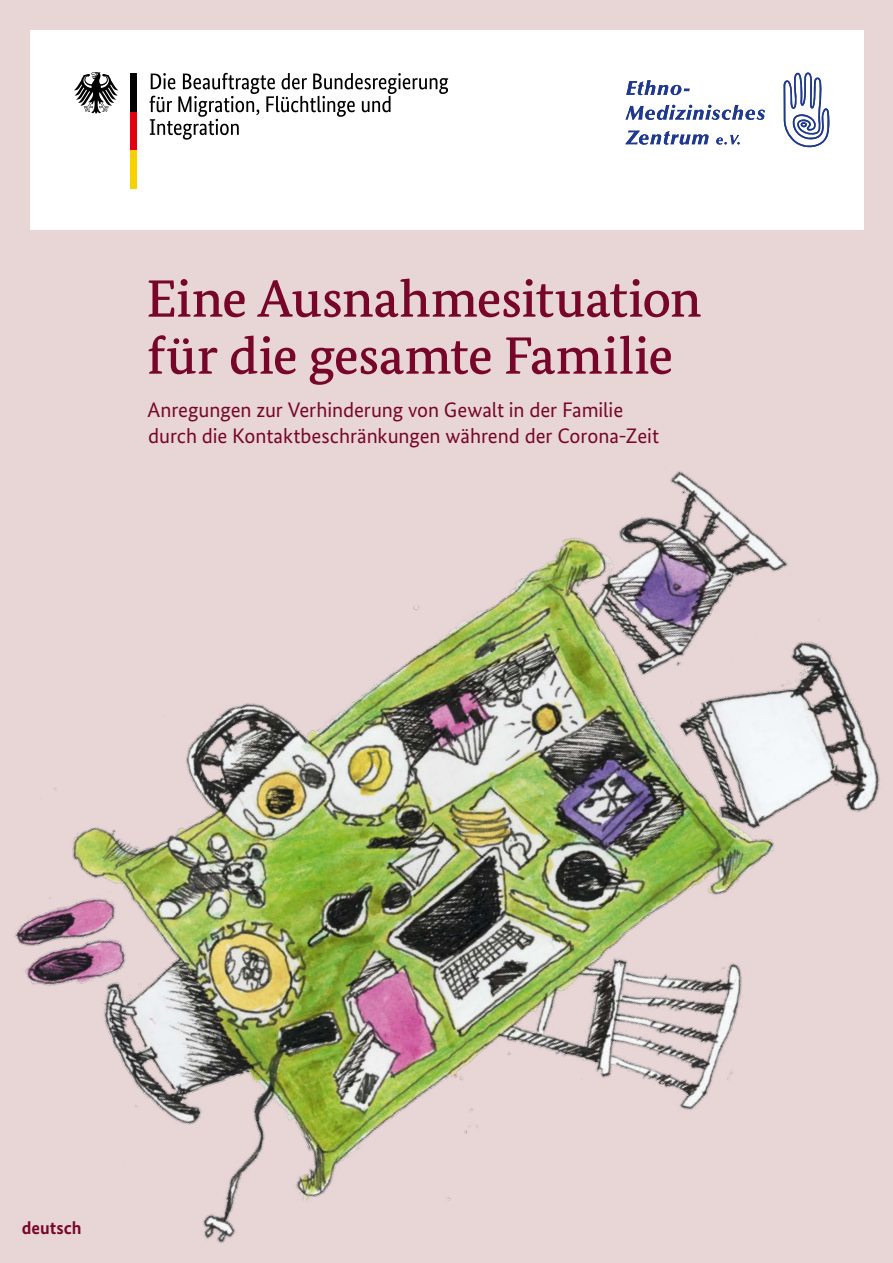
<style>
.page{position:relative;width:893px;height:1263px;background:#e8d5d6}
.page>*{position:absolute;margin:0;border:0;box-sizing:border-box;transform-origin:0 0}
.Head_Titel{font:500 52.5px/57px "Bundes Serif";letter-spacing:-.005em;color:#77072a}
.Subhead_Titel{font:21px/25.5px "Bundes Sans";letter-spacing:-.005em;color:#77072a}
.sprach_titel_deutsch{font:700 18px "Bundes Sans";color:#77072a}
</style>
<div class="page">
<div style="left:30px;top:30px;width:833px;height:200px;background:#fff"></div>
<svg style="left:784px;top:72px;width:45px;height:76px"></svg>
<svg style="left:626px;top:131px;width:114px;height:14px"></svg>
<svg style="left:625px;top:80px;width:140px;height:40px"></svg>
<img style="left:15px;top:471px;width:865px;height:772px">
<svg style="left:150px;top:73px;width:298px;height:67px"></svg>
<svg style="left:74px;top:72px;width:44px;height:42px"></svg>
<div style="left:130px;top:74px;width:7px;height:38px;background:#000"></div>
<div style="left:130px;top:112px;width:7px;height:38px;background:#e3000f"></div>
<div style="left:130px;top:150px;width:7px;height:38px;background:#f8d200"></div>
<h1 class="Head_Titel" style="left:146px;top:270px;width:557px">Eine Ausnahmesituation für die gesamte Familie</h1>
<h2 class="Subhead_Titel" style="left:147px;top:397px;width:513px">Anregungen zur Verhinderung von Gewalt in der Familie durch die Kontaktbeschränkungen während der Corona-Zeit</h2>
<p class="sprach_titel_deutsch" style="left:22px;top:1217px;width:61px">deutsch</p>
</div>
